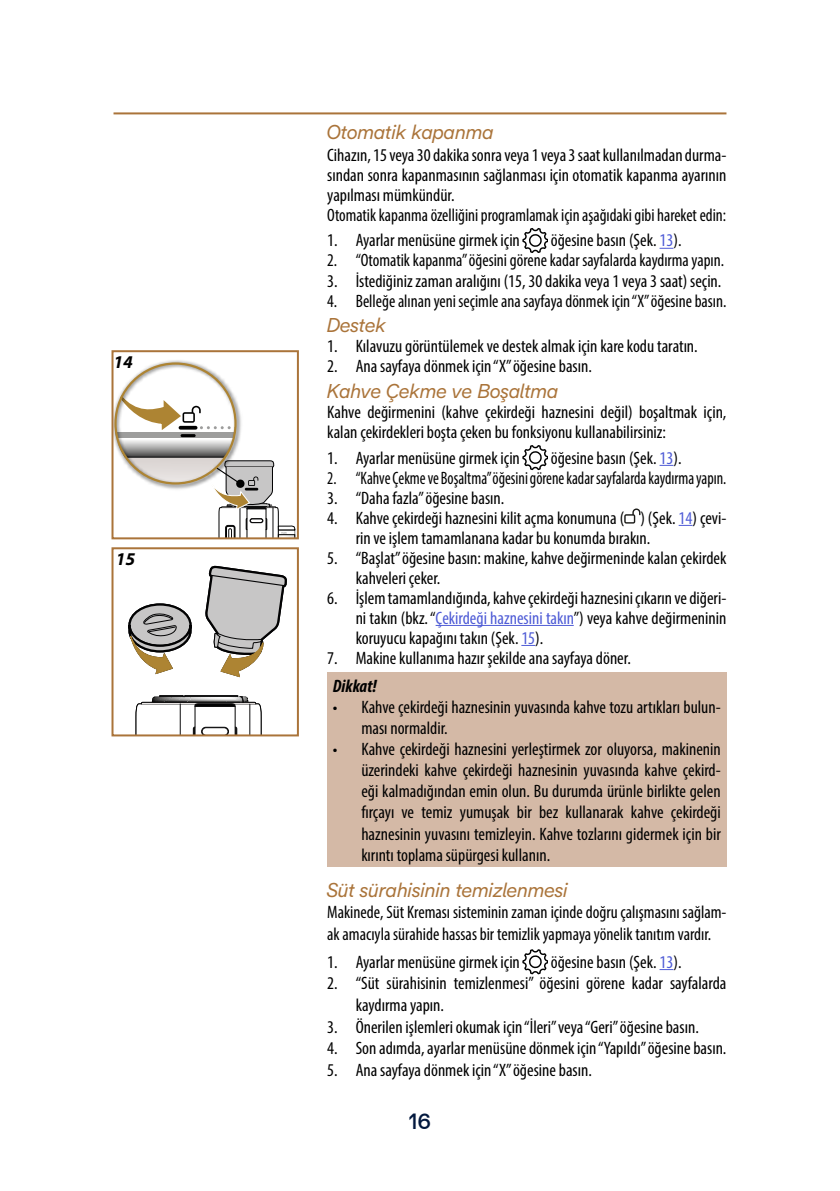
<style>
.page{position:relative;width:840px;height:1191px;background:#fff}
.page>*{position:absolute;margin:0;border:0;box-sizing:border-box;transform-origin:0 0}
.t1{font:500 22px "De Longhi Sans";color:#02183e}
.sottoparagrafo{font:italic 20px "De Longhi Sans";color:#aa743a}
.testo{font:condensed 18px/20px "Myriad Pro";color:#000}
.testo-2{font:condensed 18px "Myriad Pro";color:#000;scale:.96 1}
.testo-3{font:condensed 18px "Myriad Pro";color:#000;scale:.95 1}
.testo-4{font:condensed 18px "Myriad Pro";color:#000;scale:.89 1}
.pericoli{font:italic 700 condensed 18px "Myriad Pro";color:#000}
.numero_figura{font:italic 700 18px "Myriad Pro";color:#000}
.s1{color:#4f5cd6}
</style>
<div class="page">
<hr style="left:113px;top:112px;width:613px;height:2px;background:#aa743a">
<svg style="left:659px;top:248px;width:14px;height:1px"></svg>
<svg style="left:659px;top:465px;width:14px;height:1px"></svg>
<svg style="left:678px;top:525px;width:14px;height:1px"></svg>
<hr style="left:435px;top:625px;width:138px;height:1px;background:#4f5cd6">
<svg style="left:521px;top:645px;width:14px;height:1px"></svg>
<svg style="left:659px;top:969px;width:14px;height:1px"></svg>
<svg style="left:522px;top:228px;width:25px;height:25px"></svg>
<svg style="left:522px;top:445px;width:25px;height:25px"></svg>
<svg style="left:624px;top:508px;width:16px;height:15px"></svg>
<div style="left:327px;top:673px;width:399px;height:194px;background:#d4b9a6"></div>
<svg style="left:522px;top:949px;width:25px;height:25px"></svg>
<img style="left:114px;top:360px;width:127px;height:85px">
<svg style="left:114px;top:363px;width:121px;height:69px"></svg>
<svg style="left:116px;top:438px;width:179px;height:98px"></svg>
<div style="left:111px;top:350px;width:188px;height:189px;border:2px solid #aa743a"></div>
<svg style="left:129px;top:604px;width:61px;height:42px"></svg>
<div style="left:128px;top:603px;width:63px;height:44px;border:2px solid #020203;border-radius:50%"></div>
<svg style="left:128px;top:613px;width:64px;height:62px"></svg>
<svg style="left:206px;top:565px;width:80px;height:113px"></svg>
<svg style="left:135px;top:695px;width:126px;height:38px"></svg>
<div style="left:111px;top:547px;width:188px;height:189px;border:2px solid #aa743a"></div>
<p class="numero_figura" style="left:113px;top:350px;width:21px">14</p>
<p class="numero_figura" style="left:116px;top:547px;width:21px">15</p>
<p class="sottoparagrafo" style="left:327px;top:120px;width:168px">Otomatik kapanma</p>
<p class="testo" style="left:327px;top:145px;width:400px;text-align:justify">Cihazın, 15 veya 30 dakika sonra veya 1 veya 3 saat kullanılmadan durma&shy;sından sonra kapanmasının sağlanması için otomatik kapanma ayarının yapılması mümkündür.</p>
<p class="testo-3" style="left:327px;top:204px;width:421px">Otomatik kapanma özelliğini programlamak için aşağıdaki gibi hareket edin:</p>
<p class="testo" style="left:327px;top:230px;width:194px">1. Ayarlar menüsüne girmek için</p>
<p class="testo" style="left:550px;top:230px;width:132px">öğesine basın (Şek. <span class="s1">13</span>).</p>
<p class="testo-2" style="left:327px;top:250px;width:414px">2. “Otomatik kapanma” öğesini görene kadar sayfalarda kaydırma yapın.</p>
<p class="testo" style="left:327px;top:270px;width:395px">3. İstediğiniz zaman aralığını (15, 30 dakika veya 1 veya 3 saat) seçin.</p>
<p class="testo-2" style="left:327px;top:290px;width:417px">4. Belleğe alınan yeni seçimle ana sayfaya dönmek için “X” öğesine basın.</p>
<p class="sottoparagrafo" style="left:327px;top:313px;width:60px">Destek</p>
<p class="testo" style="left:327px;top:336px;width:372px">1. Kılavuzu görüntülemek ve destek almak için kare kodu taratın.</p>
<p class="testo" style="left:327px;top:356px;width:266px">2. Ana sayfaya dönmek için “X” öğesine basın.</p>
<p class="sottoparagrafo" style="left:327px;top:379px;width:233px">Kahve Çekme ve Boşaltma</p>
<p class="testo" style="left:327px;top:402px;width:400px">Kahve değirmenini (kahve çekirdeği haznesini değil) boşaltmak için, kalan çekirdekleri boşta çeken bu fonksiyonu kullanabilirsiniz:</p>
<p class="testo" style="left:327px;top:447px;width:194px">1. Ayarlar menüsüne girmek için</p>
<p class="testo" style="left:550px;top:447px;width:132px">öğesine basın (Şek. <span class="s1">13</span>).</p>
<p class="testo-4" style="left:327px;top:467px;width:449px">2. “Kahve Çekme ve Boşaltma” öğesini görene kadar sayfalarda kaydırma yapın.</p>
<p class="testo" style="left:327px;top:487px;width:178px">3. “Daha fazla” öğesine basın.</p>
<p class="testo" style="left:355px;top:507px;width:372px;text-indent:-28px">4. Kahve çekirdeği haznesini kilit açma konumuna ( ) (Şek. <span class="s1">14</span>) çevi&shy;rin ve işlem tamamlanana kadar bu konumda bırakın.</p>
<p class="testo" style="left:355px;top:547px;width:372px;text-indent:-28px">5. “Başlat” öğesine basın: makine, kahve değirmeninde kalan çekirdek kahveleri çeker.</p>
<p class="testo" style="left:355px;top:587px;width:372px;text-align:justify;text-indent:-28px">6. İşlem tamamlandığında, kahve çekirdeği haznesini çıkarın ve diğeri&shy;ni takın (bkz. “<span class="s1">Çekirdeği haznesini takın</span>”) veya kahve değirmeninin koruyucu kapağını takın (Şek. <span class="s1">15</span>).</p>
<p class="testo" style="left:327px;top:647px;width:305px">7. Makine kullanıma hazır şekilde ana sayfaya döner.</p>
<p class="pericoli" style="left:333px;top:675px;width:45px">Dikkat!</p>
<p class="testo" style="left:361px;top:696px;width:361px;line-height:21px;text-indent:-28px">• Kahve çekirdeği haznesinin yuvasında kahve tozu artıkları bulun&shy;ması normaldir.</p>
<p class="testo" style="left:361px;top:738px;width:361px;line-height:21.2px;text-align:justify;text-indent:-28px">• Kahve çekirdeği haznesini yerleştirmek zor oluyorsa, makinenin üzerindeki kahve çekirdeği haznesinin yuvasında kahve çekird&shy;eği kalmadığından emin olun. Bu durumda ürünle birlikte gelen fırçayı ve temiz yumuşak bir bez kullanarak kahve çekirdeği haznesinin yuvasını temizleyin. Kahve tozlarını gidermek için bir kırıntı toplama süpürgesi kullanın.</p>
<p class="sottoparagrafo" style="left:327px;top:877px;width:242px">Süt sürahisinin temizlenmesi</p>
<p class="testo" style="left:327px;top:901px;width:400px;line-height:21.6px">Makinede, Süt Kreması sisteminin zaman içinde doğru çalışmasını sağlam&shy;ak amacıyla sürahide hassas bir temizlik yapmaya yönelik tanıtım vardır.</p>
<p class="testo" style="left:327px;top:951px;width:194px">1. Ayarlar menüsüne girmek için</p>
<p class="testo" style="left:550px;top:951px;width:132px">öğesine basın (Şek. <span class="s1">13</span>).</p>
<p class="testo" style="left:355px;top:972px;width:372px;line-height:21.6px;text-indent:-28px">2. “Süt sürahisinin temizlenmesi” öğesini görene kadar sayfalarda kaydırma yapın.</p>
<p class="testo" style="left:327px;top:1016px;width:373px">3. Önerilen işlemleri okumak için “İleri” veya “Geri” öğesine basın.</p>
<p class="testo" style="left:327px;top:1038px;width:400px">4. Son adımda, ayarlar menüsüne dönmek için “Yapıldı” öğesine basın.</p>
<p class="testo" style="left:327px;top:1059px;width:266px">5. Ana sayfaya dönmek için “X” öğesine basın.</p>
<p class="t1" style="left:409px;top:1108px;width:23px">16</p>
</div>
